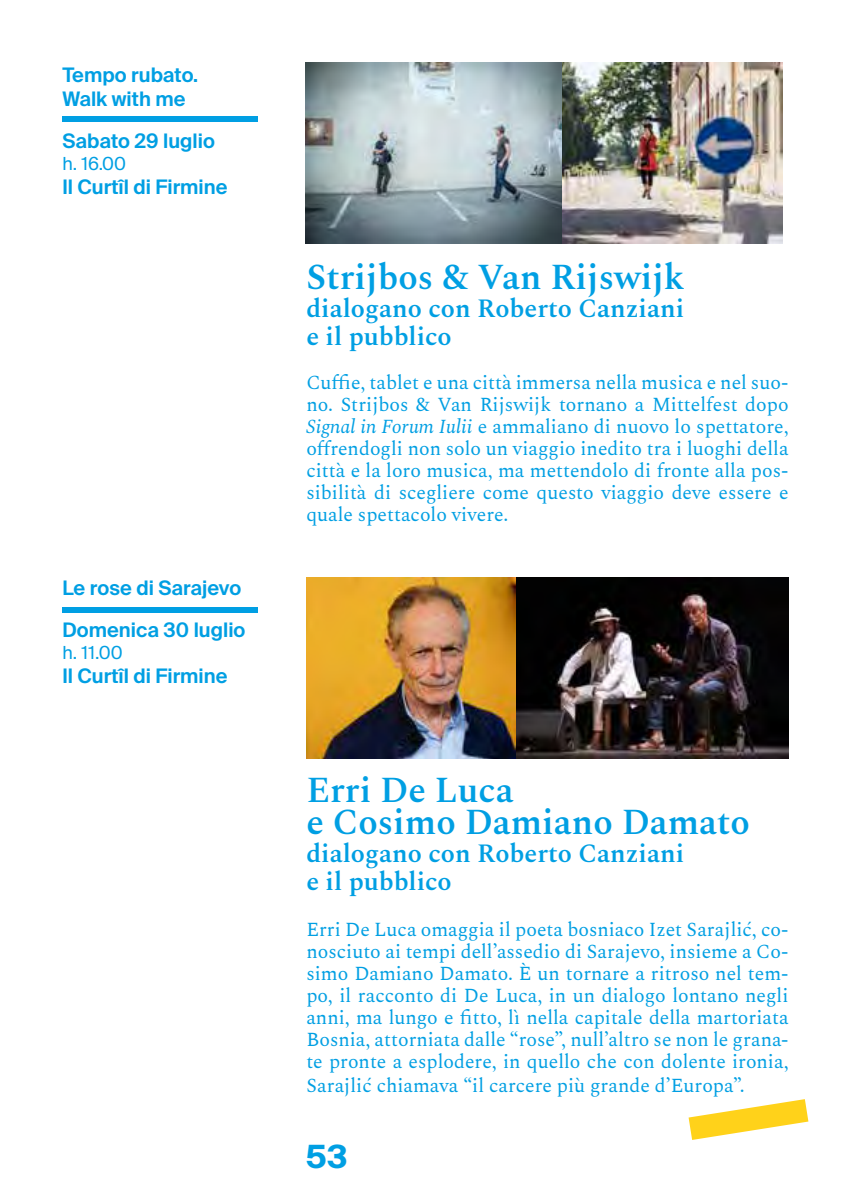
<style>
.page{position:relative;width:851px;height:1191px;background:#fff}
.page>*{position:absolute;margin:0;border:0;box-sizing:border-box;transform-origin:0 0}
.t1{font:600 36px/32px "Spectral";color:#009fe3}
.t2{font:700 32px "Suisse Intl";color:#009fe3}
.t3{font:600 26px/28px "Spectral";color:#009fe3}
.t4{font:600 20px/24px "Suisse Intl";color:#009fe3}
.t5{font:19.6px/22px "Spectral";color:#009fe3;text-align:justify}
.t6{font:18px "Suisse Intl";color:#009fe3}
.s1{font-style:italic}
</style>
<div class="page">
<svg style="left:688px;top:1099px;width:120px;height:41px"></svg>
<img style="left:306px;top:577px;width:482px;height:181px">
<img style="left:305px;top:62px;width:257px;height:182px">
<img style="left:562px;top:62px;width:220px;height:182px">
<div style="left:62px;top:116px;width:196px;height:6px;background:#009fe3"></div>
<div style="left:62px;top:607px;width:196px;height:5px;background:#009fe3"></div>
<p class="t4" style="left:62px;top:63px;width:137px">Tempo rubato.<br>Walk with me</p>
<p class="t4" style="left:62px;top:129px;width:154px">Sabato 29 luglio</p>
<p class="t6" style="left:62px;top:153px;width:65px">h. 16.00</p>
<p class="t4" style="left:62px;top:175px;width:167px">Il Curtîl di Firmine</p>
<p class="t4" style="left:62px;top:567px;width:184px;line-height:42px">Le rose di Sarajevo<br>Domenica 30 luglio</p>
<p class="t6" style="left:62px;top:642px;width:62px">h. 11.00</p>
<p class="t4" style="left:62px;top:664px;width:167px">Il Curtîl di Firmine</p>
<h1 class="t1" style="left:306px;top:258px;width:380px">Strijbos &amp; Van Rijswijk</h1>
<h3 class="t3" style="left:306px;top:292px;width:379px">dialogano con Roberto Canziani e il pubblico</h3>
<p class="t5" style="left:306px;top:370px;width:483px">Cuffie, tablet e una città immersa nella musica e nel suo&shy;no. Strijbos &amp; Van Rijswijk tornano a Mittelfest dopo <span class="s1">Signal in Forum Iulii</span> e ammaliano di nuovo lo spettatore, offrendogli non solo un viaggio inedito tra i luoghi della città e la loro musica, ma mettendolo di fronte alla pos&shy;sibilità di scegliere come questo viaggio deve essere e quale spettacolo vivere.</p>
<h1 class="t1" style="left:306px;top:772px;width:445px">Erri De Luca<br>e Cosimo Damiano Damato</h1>
<h3 class="t3" style="left:306px;top:838px;width:379px">dialogano con Roberto Canziani e il pubblico</h3>
<p class="t5" style="left:306px;top:917px;width:483px">Erri De Luca omaggia il poeta bosniaco Izet Sarajlić, co&shy;nosciuto ai tempi dell’assedio di Sarajevo, insieme a Co&shy;simo Damiano Damato. È un tornare a ritroso nel tem&shy;po, il racconto di De Luca, in un dialogo lontano negli anni, ma lungo e fitto, lì nella capitale della martoriata Bosnia, attorniata dalle “rose”, null’altro se non le grana&shy;te pronte a esplodere, in quello che con dolente ironia,</p>
<p class="t5" style="left:306px;top:1073px;width:440px">Sarajlić chiamava “il carcere più grande d’Europa”.</p>
<h2 class="t2" style="left:305px;top:1138px;width:43px">53</h2>
</div>
